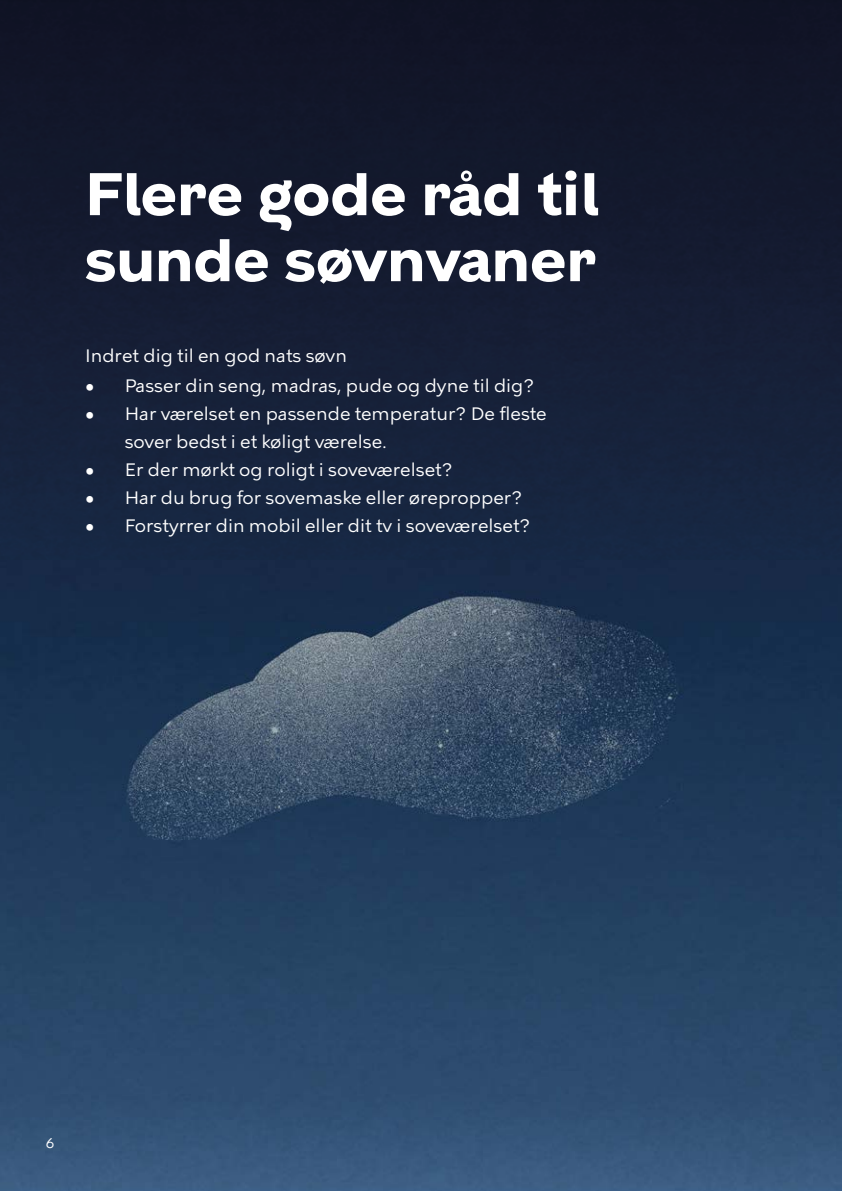
<style>
.page{position:relative;width:842px;height:1191px;background:#fff}
.page>*{position:absolute;margin:0;border:0;box-sizing:border-box;transform-origin:0 0}
.t1{font:700 60px/66px "KBH";color:#fff}
.t2{font:18px/28px "KBH Tekst";color:#fff}
.t3{font:14px "KBH";color:#fff}
</style>
<div class="page">
<img style="left:0;top:0;width:842px;height:1191px">
<h1 class="t1" style="left:85px;top:161px;width:515px">Flere gode råd til sunde søvnvaner</h1>
<p class="t2" style="left:85px;top:342px;width:264px">Indret dig til en god nats søvn</p>
<p class="t2" style="left:85px;top:372px;width:451px">• Passer din seng, madras, pude og dyne til dig?</p>
<p class="t2" style="left:125px;top:400px;width:423px;text-indent:-40px">• Har værelset en passende temperatur? De fleste sover bedst i et køligt værelse.</p>
<p class="t2" style="left:85px;top:456px;width:369px">• Er der mørkt og roligt i soveværelset?</p>
<p class="t2" style="left:85px;top:484px;width:439px">• Har du brug for sovemaske eller ørepropper?</p>
<p class="t2" style="left:85px;top:512px;width:447px">• Forstyrrer din mobil eller dit tv i soveværelset?</p>
<p class="t3" style="left:45px;top:1134px;width:11px">6</p>
</div>
